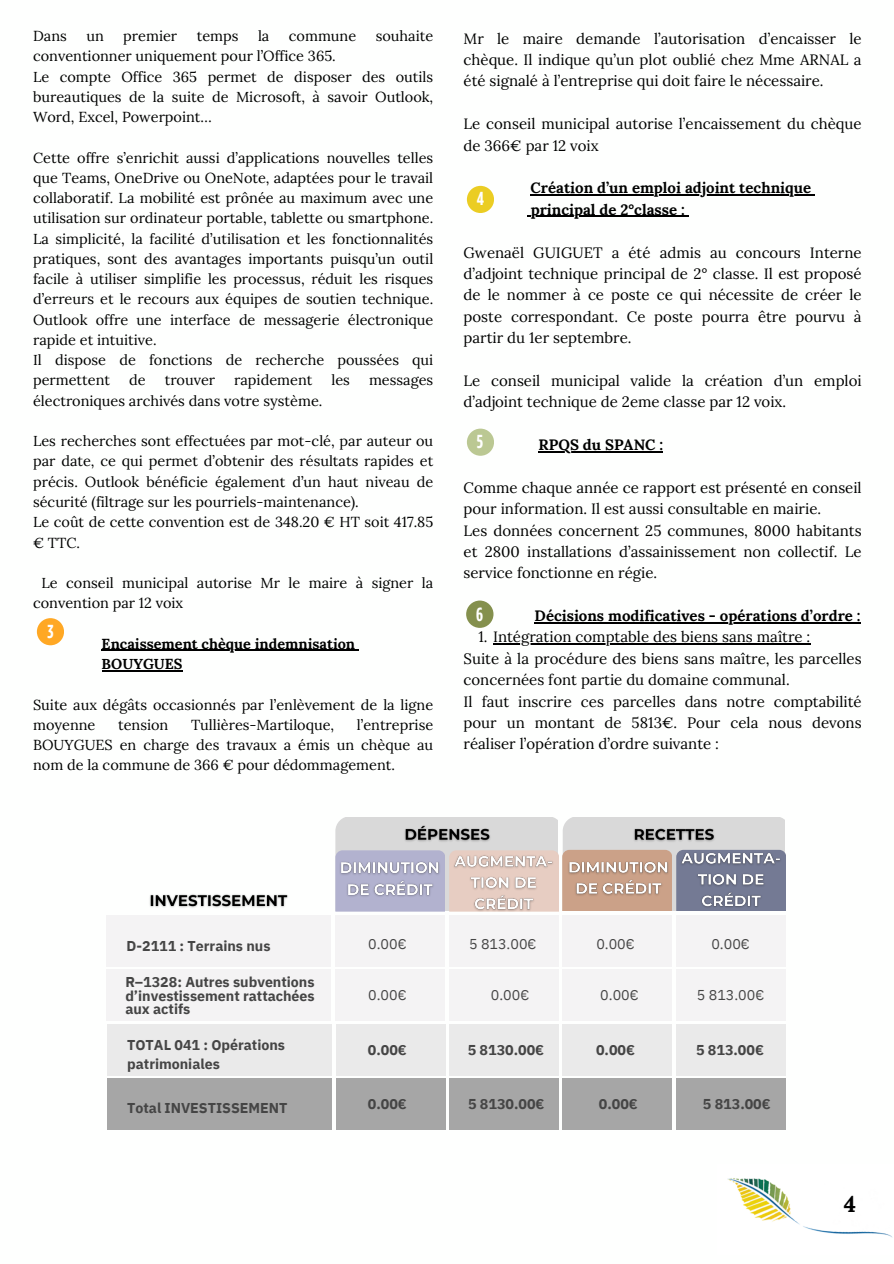
<style>
.page{position:relative;width:894px;height:1264px;background:#fff}
.page>*{position:absolute;margin:0;border:0;box-sizing:border-box;transform-origin:0 0}
.t1{font:700 22.5px "Lora";color:#000}
.t2{font:700 18.9px "Gotham Condensed";color:#fff}
.t3{font:700 18.75px "Gotham Condensed";color:#fff}
.t4{font:15px/21.3px "Lora";color:#000}
.t5{font:700 15px "Lora";color:#000}
.t6{font:14.55px/20.2px "Lora";color:#000}
.t7{font:700 14.55px/20.2px "Lora";color:#000}
.t8{font:700 14.25px/14px "IBM Plex Sans";color:#454545;text-align:justify}
.t9{font:14.25px "IBM Plex Sans";color:#454545}
</style>
<div class="page">
<hr style="left:102px;top:650px;width:253px;height:1px;background:#000">
<hr style="left:102px;top:670px;width:81px;height:1px;background:#000">
<hr style="left:530px;top:194px;width:280px;height:2px;background:#000">
<hr style="left:530px;top:216px;width:154px;height:1px;background:#000">
<hr style="left:538px;top:451px;width:125px;height:1px;background:#000">
<hr style="left:534px;top:622px;width:326px;height:1px;background:#000">
<hr style="left:493px;top:643px;width:317px;height:1px;background:#000">
<div style="left:106px;top:914px;width:224px;height:52px;background:#f4f3f4"></div>
<div style="left:107px;top:1023px;width:224px;height:52px;background:#eaeaea"></div>
<div style="left:106px;top:969px;width:224px;height:52px;background:#f4f3f4"></div>
<div style="left:107px;top:1078px;width:224px;height:52px;background:#a6a6a6"></div>
<div style="left:335px;top:914px;width:109px;height:52px;background:#f4f3f4"></div>
<div style="left:336px;top:1023px;width:109px;height:52px;background:#eaeaea"></div>
<div style="left:335px;top:969px;width:109px;height:52px;background:#f4f3f4"></div>
<div style="left:336px;top:1078px;width:109px;height:52px;background:#a6a6a6"></div>
<div style="left:449px;top:914px;width:109px;height:52px;background:#f4f3f4"></div>
<div style="left:449px;top:1023px;width:109px;height:52px;background:#eaeaea"></div>
<div style="left:449px;top:969px;width:109px;height:52px;background:#f4f3f4"></div>
<div style="left:449px;top:1078px;width:109px;height:52px;background:#a6a6a6"></div>
<div style="left:562px;top:914px;width:109px;height:52px;background:#f4f3f4"></div>
<div style="left:562px;top:1023px;width:109px;height:52px;background:#eaeaea"></div>
<div style="left:562px;top:969px;width:109px;height:52px;background:#f4f3f4"></div>
<div style="left:562px;top:1078px;width:109px;height:52px;background:#a6a6a6"></div>
<div style="left:675px;top:914px;width:110px;height:52px;background:#f4f3f4"></div>
<div style="left:676px;top:1023px;width:109px;height:52px;background:#eaeaea"></div>
<div style="left:675px;top:969px;width:110px;height:52px;background:#f4f3f4"></div>
<div style="left:676px;top:1078px;width:109px;height:52px;background:#a6a6a6"></div>
<svg style="left:335px;top:817px;width:450px;height:94px"></svg>
<img style="left:336px;top:858px;width:108px;height:42px">
<img style="left:449px;top:851px;width:107px;height:61px">
<img style="left:401px;top:821px;width:93px;height:24px">
<img style="left:149px;top:894px;width:139px;height:14px">
<img style="left:564px;top:857px;width:108px;height:42px">
<img style="left:676px;top:848px;width:107px;height:63px">
<img style="left:630px;top:824px;width:88px;height:21px">
<img style="left:728px;top:1178px;width:164px;height:59px">
<div style="left:37px;top:618px;width:27px;height:27px;background:#ffa824;border-radius:50%"></div>
<div style="left:467px;top:186px;width:27px;height:27px;background:#ebcd23;border-radius:50%"></div>
<div style="left:467px;top:428px;width:27px;height:28px;background:#bbc893;border-radius:50%"></div>
<div style="left:466px;top:600px;width:27px;height:28px;background:#84904d;border-radius:50%"></div>
<p class="t6" style="left:33px;top:26px;width:35px">Dans</p>
<p class="t6" style="left:86px;top:26px;width:19px">un</p>
<p class="t6" style="left:123px;top:26px;width:55px">premier</p>
<p class="t6" style="left:197px;top:26px;width:43px">temps</p>
<p class="t6" style="left:258px;top:26px;width:13px">la</p>
<p class="t6" style="left:289px;top:26px;width:69px">commune</p>
<p class="t6" style="left:375px;top:26px;width:59px">souhaite</p>
<p class="t6" style="left:33px;top:46px;width:304px">conventionner uniquement pour l’Office 365.</p>
<p class="t6" style="left:33px;top:66px;width:401px;text-align:justify">Le compte Office 365 permet de disposer des outils bureautiques de la suite de Microsoft, à savoir Outlook, Word, Excel, Powerpoint…</p>
<p class="t6" style="left:33px;top:147px;width:401px;text-align:justify">Cette offre s’enrichit aussi d’applications nouvelles telles que Teams, OneDrive ou OneNote, adaptées pour le travail collaboratif. La mobilité est prônée au maximum avec une utilisation sur ordinateur portable, tablette ou smartphone.<br>La simplicité, la facilité d’utilisation et les fonctionnalités pratiques, sont des avantages importants puisqu’un outil facile à utiliser simplifie les processus, réduit les risques d’erreurs et le recours aux équipes de soutien technique.<br>Outlook offre une interface de messagerie électronique rapide et intuitive.</p>
<p class="t6" style="left:33px;top:350px;width:401px">Il dispose de fonctions de recherche poussées qui permettent</p>
<p class="t6" style="left:129px;top:370px;width:18px">de</p>
<p class="t6" style="left:165px;top:370px;width:52px">trouver</p>
<p class="t6" style="left:234px;top:370px;width:80px">rapidement</p>
<p class="t6" style="left:331px;top:370px;width:20px">les</p>
<p class="t6" style="left:369px;top:370px;width:66px">messages</p>
<p class="t6" style="left:33px;top:390px;width:291px">électroniques archivés dans votre système.</p>
<p class="t6" style="left:33px;top:431px;width:401px;text-align:justify">Les recherches sont effectuées par mot-clé, par auteur ou par date, ce qui permet d’obtenir des résultats rapides et précis. Outlook bénéficie également d’un haut niveau de sécurité (filtrage sur les pourriels-maintenance).</p>
<p class="t6" style="left:33px;top:512px;width:401px">Le coût de cette convention est de 348.20 € HT soit 417.85 € TTC.</p>
<p class="t6" style="left:33px;top:572px;width:401px;text-indent:8px">Le conseil municipal autorise Mr le maire à signer la convention par 12 voix</p>
<p class="t7" style="left:102px;top:633px;width:255px">Encaissement chèque indemnisation<br>BOUYGUES</p>
<p class="t6" style="left:33px;top:694px;width:401px">Suite aux dégâts occasionnés par l’enlèvement de la ligne moyenne</p>
<p class="t3" style="left:47px;top:620px;width:8px">3</p>
<p class="t6" style="left:118px;top:714px;width:52px">tension</p>
<p class="t6" style="left:191px;top:714px;width:145px">Tullières-Martiloque,</p>
<p class="t6" style="left:357px;top:714px;width:78px">l’entreprise</p>
<p class="t6" style="left:33px;top:734px;width:401px">BOUYGUES en charge des travaux a émis un chèque au nom de la commune de 366 € pour dédommagement.</p>
<p class="t4" style="left:463px;top:28px;width:399px;text-align:justify">Mr le maire demande l’autorisation d’encaisser le chèque. Il indique qu’un plot oublié chez Mme ARNAL a été signalé à l’entreprise qui doit faire le nécessaire.</p>
<p class="t4" style="left:463px;top:113px;width:399px">Le conseil municipal autorise l’encaissement du chèque de 366€ par 12 voix</p>
<p class="t5" style="left:530px;top:178px;width:282px">Création d’un emploi adjoint technique</p>
<p class="t5" style="left:530px;top:200px;width:156px">principal de 2°classe :</p>
<p class="t4" style="left:463px;top:241px;width:399px;text-align:justify">Gwenaël GUIGUET a été admis au concours Interne d’adjoint technique principal de 2° classe. Il est proposé de le nommer à ce poste ce qui nécessite de créer le poste correspondant. Ce poste pourra être pourvu à partir du 1er septembre.</p>
<h2 class="t4" style="left:463px;top:370px;width:399px">Le conseil municipal valide la création d’un emploi d’adjoint technique de 2eme classe par 12 voix.</h2>
<p class="t5" style="left:538px;top:435px;width:126px">RPQS du SPANC :</p>
<p class="t4" style="left:463px;top:476px;width:399px">Comme chaque année ce rapport est présenté en conseil</p>
<p class="t4" style="left:463px;top:498px;width:399px">pour information. Il est aussi consultable en mairie.<br>Les données concernent 25 communes, 8000 habitants</p>
<p class="t4" style="left:463px;top:541px;width:399px">et 2800 installations d’assainissement non collectif. Le service fonctionne en régie.</p>
<p class="t5" style="left:534px;top:606px;width:327px">Décisions modificatives - opérations d’ordre :</p>
<p class="t4" style="left:478px;top:626px;width:333px">1. Intégration comptable des biens sans maître :</p>
<p class="t4" style="left:463px;top:647px;width:399px">Suite à la procédure des biens sans maître, les parcelles concernées font partie du domaine communal.</p>
<p class="t4" style="left:463px;top:690px;width:399px;text-align:justify">Il faut inscrire ces parcelles dans notre comptabilité pour un montant de 5813€. Pour cela nous devons réaliser l’opération d’ordre suivante :</p>
<h2 class="t3" style="left:476px;top:187px;width:9px">4</h2>
<h2 class="t3" style="left:476px;top:430px;width:8px">5</h2>
<h2 class="t2" style="left:476px;top:602px;width:8px">6</h2>
<h2 class="t8" style="left:127px;top:938px;width:145px">D-2111 : Terrains nus</h2>
<h2 class="t8" style="left:125px;top:974px;width:191px">R–1328: Autres subventions d’investissement rattachées aux actifs</h2>
<h2 class="t8" style="left:127px;top:1034px;width:159px;line-height:19.2px">TOTAL 041 : Opérations patrimoniales</h2>
<h2 class="t8" style="left:127px;top:1100px;width:161px">Total INVESTISSEMENT</h2>
<p class="t9" style="left:368px;top:934px;width:40px">0.00€</p>
<h2 class="t9" style="left:469px;top:934px;width:69px">5 813.00€</h2>
<h2 class="t9" style="left:596px;top:934px;width:40px">0.00€</h2>
<p class="t9" style="left:368px;top:985px;width:40px">0.00€</p>
<p class="t9" style="left:490px;top:985px;width:40px">0.00€</p>
<p class="t9" style="left:600px;top:985px;width:40px">0.00€</p>
<h2 class="t8" style="left:368px;top:1043px;width:40px">0.00€</h2>
<p class="t8" style="left:467px;top:1043px;width:78px">5 8130.00€</p>
<h2 class="t8" style="left:596px;top:1043px;width:40px">0.00€</h2>
<p class="t9" style="left:711px;top:934px;width:40px">0.00€</p>
<p class="t9" style="left:696px;top:985px;width:69px">5 813.00€</p>
<p class="t8" style="left:696px;top:1043px;width:69px">5 813.00€</p>
<p class="t8" style="left:368px;top:1096px;width:40px">0.00€</p>
<p class="t8" style="left:468px;top:1096px;width:78px">5 8130.00€</p>
<p class="t8" style="left:598px;top:1096px;width:40px">0.00€</p>
<p class="t8" style="left:702px;top:1096px;width:69px">5 813.00€</p>
<p class="t1" style="left:843px;top:1188px;width:14px">4</p>
</div>
